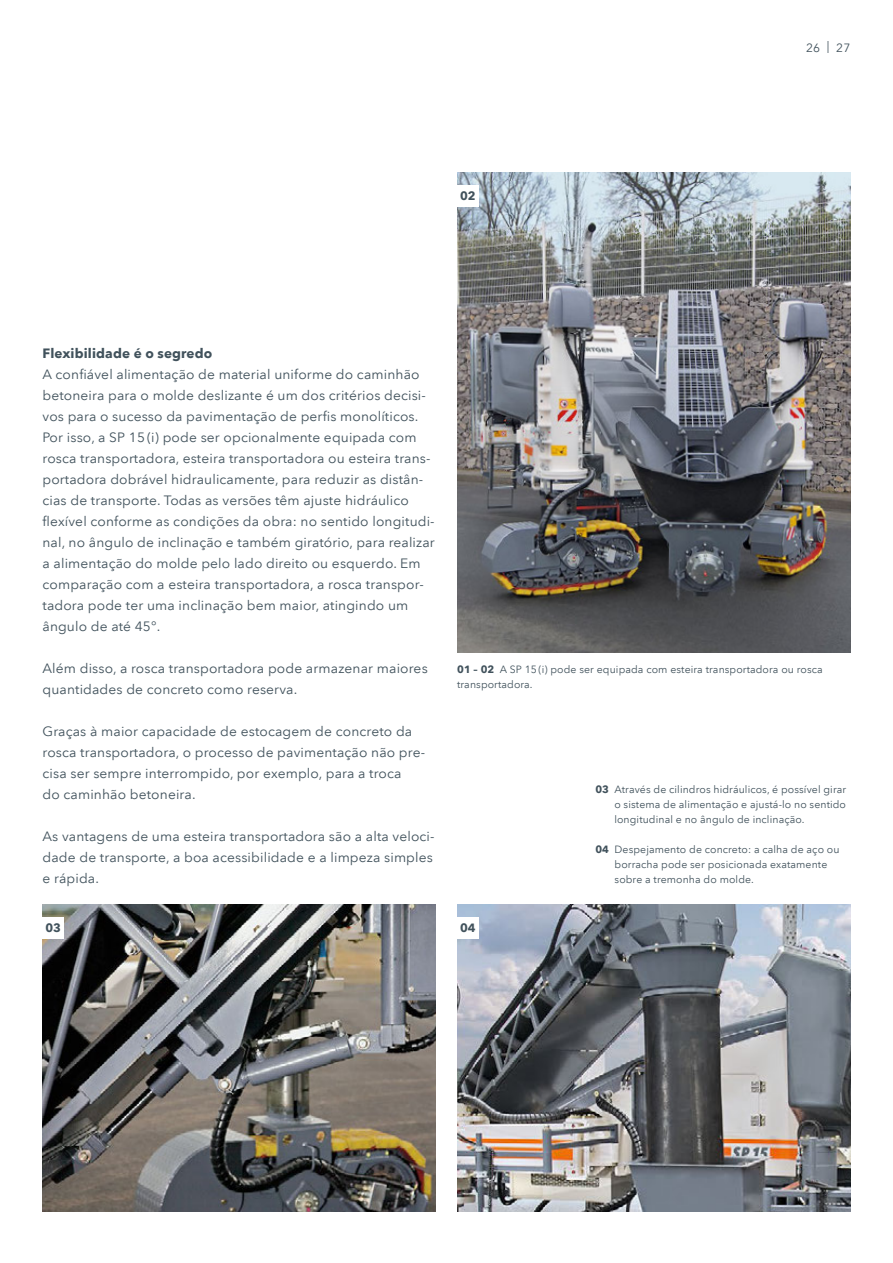
<style>
.page{position:relative;width:893px;height:1263px;background:#fff}
.page>*{position:absolute;margin:0;border:0;box-sizing:border-box;transform-origin:0 0}
.t1{font:13.5px/21px "Avenir Next LT Pro";letter-spacing:.01em;color:#41525c}
.t2{font:700 13.5px "Avenir Next LT Pro";letter-spacing:.01em;color:#41525c}
.t3{font:700 12px "Avenir Next LT Pro";color:#41525c}
.t4{font:12px "Avenir Next LT Pro";color:#41525c}
.t5{font:10.5px/15px "Avenir Next LT Pro";letter-spacing:.01em;color:#41525c}
.s1{font-weight:700}
</style>
<div class="page">
<img style="left:457px;top:904px;width:393px;height:308px">
<img style="left:43px;top:904px;width:393px;height:308px">
<img style="left:457px;top:172px;width:393px;height:480px">
<div style="left:457px;top:185px;width:21px;height:21px;background:#fff"></div>
<div style="left:43px;top:917px;width:21px;height:21px;background:#fff"></div>
<div style="left:457px;top:917px;width:21px;height:21px;background:#fff"></div>
<p class="t3" style="left:460px;top:189px;width:17px">02</p>
<p class="t4" style="left:806px;top:40px;width:46px">26 | 27</p>
<p class="t2" style="left:43px;top:345px;width:171px">Flexibilidade é o segredo</p>
<p class="t1" style="left:43px;top:364px;width:394px">A confiável alimentação de material uniforme do caminhão betoneira para o molde deslizante é um dos critérios decisi&shy;vos para o sucesso da pavimentação de perfis monolíticos.<br>Por isso, a SP 15(i) pode ser opcionalmente equipada com rosca transportadora, esteira transportadora ou esteira trans&shy;portadora dobrável hidraulicamente, para reduzir as distân&shy;cias de transporte. Todas as versões têm ajuste hidráulico flexível conforme as condições da obra: no sentido longitudi&shy;nal, no ângulo de inclinação e também giratório, para realizar a alimentação do molde pelo lado direito ou esquerdo. Em comparação com a esteira transportadora, a rosca transpor&shy;tadora pode ter uma inclinação bem maior, atingindo um ângulo de até 45°.</p>
<p class="t1" style="left:43px;top:658px;width:387px">Além disso, a rosca transportadora pode armazenar maiores quantidades de concreto como reserva.</p>
<p class="t1" style="left:43px;top:721px;width:383px">Graças à maior capacidade de estocagem de concreto da rosca transportadora, o processo de pavimentação não pre&shy;cisa ser sempre interrompido, por exemplo, para a troca<br>do caminhão betoneira.</p>
<p class="t1" style="left:43px;top:826px;width:394px">As vantagens de uma esteira transportadora são a alta veloci&shy;dade de transporte, a boa acessibilidade e a limpeza simples e rápida.</p>
<p class="t5" style="left:457px;top:662px;width:367px"><span class="s1">01 – 02</span> A SP 15 (i) pode ser equipada com esteira transportadora ou rosca transportadora.</p>
<p class="t5" style="left:614px;top:782px;width:233px;text-align:justify;text-indent:-19px"><span class="s1">03</span> Através de cilindros hidráulicos, é possível girar o sistema de alimentação e ajustá-lo no sentido longitudinal e no ângulo de inclinação.</p>
<p class="t5" style="left:615px;top:842px;width:226px;text-indent:-19px"><span class="s1">04</span> Despejamento de concreto: a calha de aço ou borracha pode ser posicionada exatamente sobre a tremonha do molde.</p>
<p class="t3" style="left:45px;top:921px;width:17px">03</p>
<p class="t3" style="left:460px;top:921px;width:17px">04</p>
</div>
